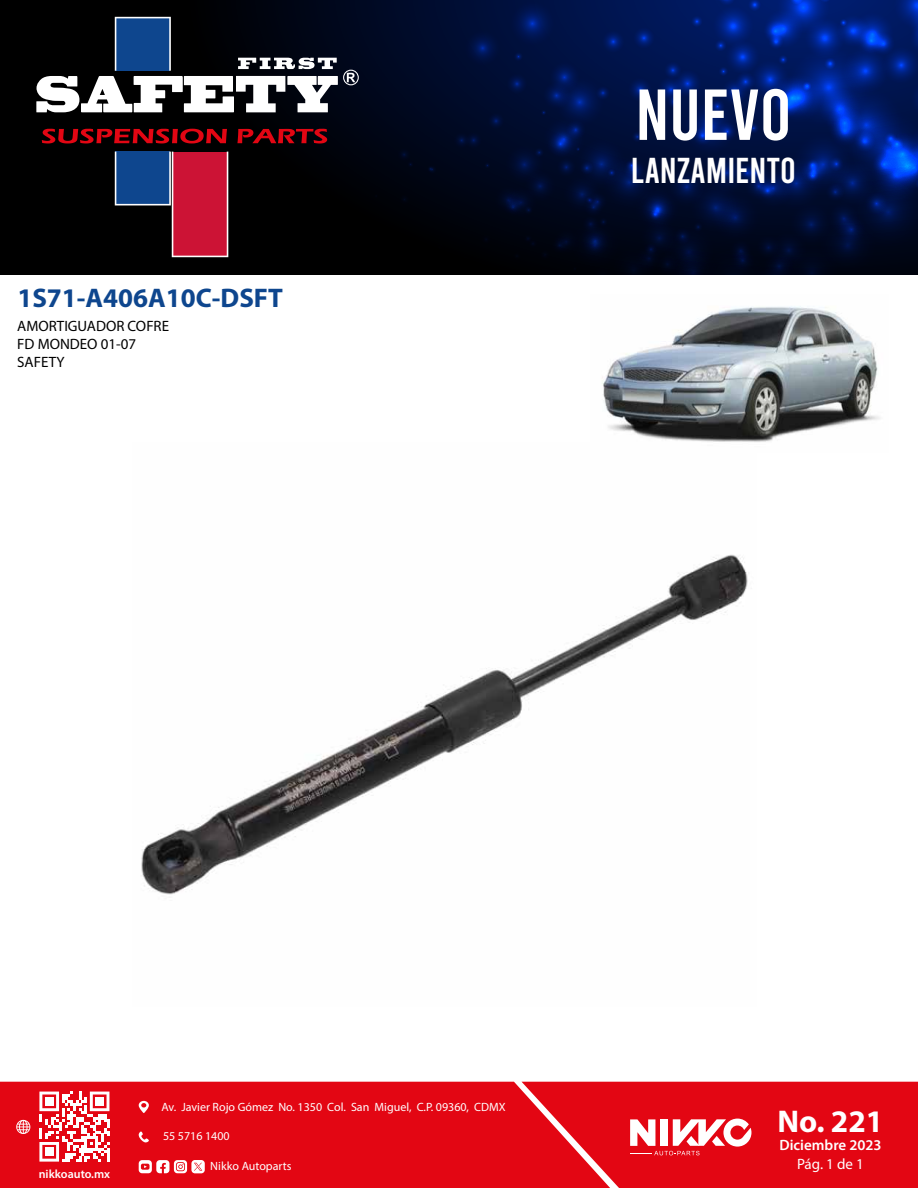
<style>
.page{position:relative;width:918px;height:1188px;background:#fff}
.page>*{position:absolute;margin:0;border:0;box-sizing:border-box;transform-origin:0 0}
.t1{font:72px "Bebas";color:#fff}
.t2{font:36px "Bebas";color:#fff}
.t3{font:700 31.5px "Myriad Pro";color:#fff}
.t4{font:700 27px "Myriad Pro";color:#0e468e}
.t5{font:15px/18px "Myriad Pro";color:#000}
.t6{font:600 15px "Myriad Pro";color:#fff}
.t7{font:15px "Myriad Pro";color:#fff}
.t8{font:12px "Myriad Pro";color:#fff}
.t9{font:600 12px "Myriad Pro";color:#fff}
</style>
<div class="page">
<svg style="left:0;top:0;width:396px;height:274px;background:#000105"></svg>
<svg style="left:373px;top:193px;width:6px;height:5px"></svg>
<svg style="left:396px;top:0;width:521px;height:274px;background:#001141"></svg>
<div style="left:0;top:1082px;width:522px;height:106px;background:#e30613"></div>
<svg style="left:39px;top:1092px;width:70px;height:70px"></svg>
<div style="left:45px;top:1097px;width:8px;height:9px;background:#fff"></div>
<div style="left:95px;top:1097px;width:9px;height:9px;background:#fff"></div>
<div style="left:45px;top:1148px;width:8px;height:8px;background:#fff"></div>
<svg style="left:16px;top:1120px;width:14px;height:14px"></svg>
<svg style="left:139px;top:1101px;width:10px;height:12px"></svg>
<svg style="left:139px;top:1131px;width:10px;height:12px"></svg>
<svg style="left:139px;top:1160px;width:66px;height:13px"></svg>
<svg style="left:522px;top:1082px;width:396px;height:106px;background:#e41723"></svg>
<svg style="left:42px;top:129px;width:185px;height:14px;background:#740209"></svg>
<svg style="left:237px;top:129px;width:90px;height:14px"></svg>
<svg style="left:115px;top:152px;width:113px;height:105px;background:#6f2646"></svg>
<svg style="left:36px;top:17px;width:323px;height:95px"></svg>
<img style="left:141px;top:554px;width:607px;height:341px">
<img style="left:602px;top:306px;width:278px;height:136px">
<h3 class="t4" style="left:17px;top:280px;width:267px">1S71-A406A10C-DSFT</h3>
<p class="t5" style="left:17px;top:317px;width:153px">AMORTIGUADOR COFRE<br>FD MONDEO 01-07<br>SAFETY</p>
<h1 class="t1" style="left:635px;top:79px;width:158px">NUEVO</h1>
<h2 class="t2" style="left:631px;top:152px;width:167px">LANZAMIENTO</h2>
<p class="t9" style="left:39px;top:1167px;width:73px">nikkoauto.mx</p>
<p class="t8" style="left:161px;top:1099px;width:346px">Av. Javier Rojo Gómez No. 1350 Col. San Miguel, C.P. 09360, CDMX</p>
<p class="t8" style="left:163px;top:1129px;width:68px">55 5716 1400</p>
<p class="t8" style="left:210px;top:1159px;width:83px">Nikko Autoparts</p>
<h3 class="t3" style="left:778px;top:1101px;width:107px">No. 221</h3>
<p class="t6" style="left:779px;top:1135px;width:104px">Diciembre 2023</p>
<p class="t7" style="left:797px;top:1155px;width:68px">Pág. 1 de 1</p>
</div>
